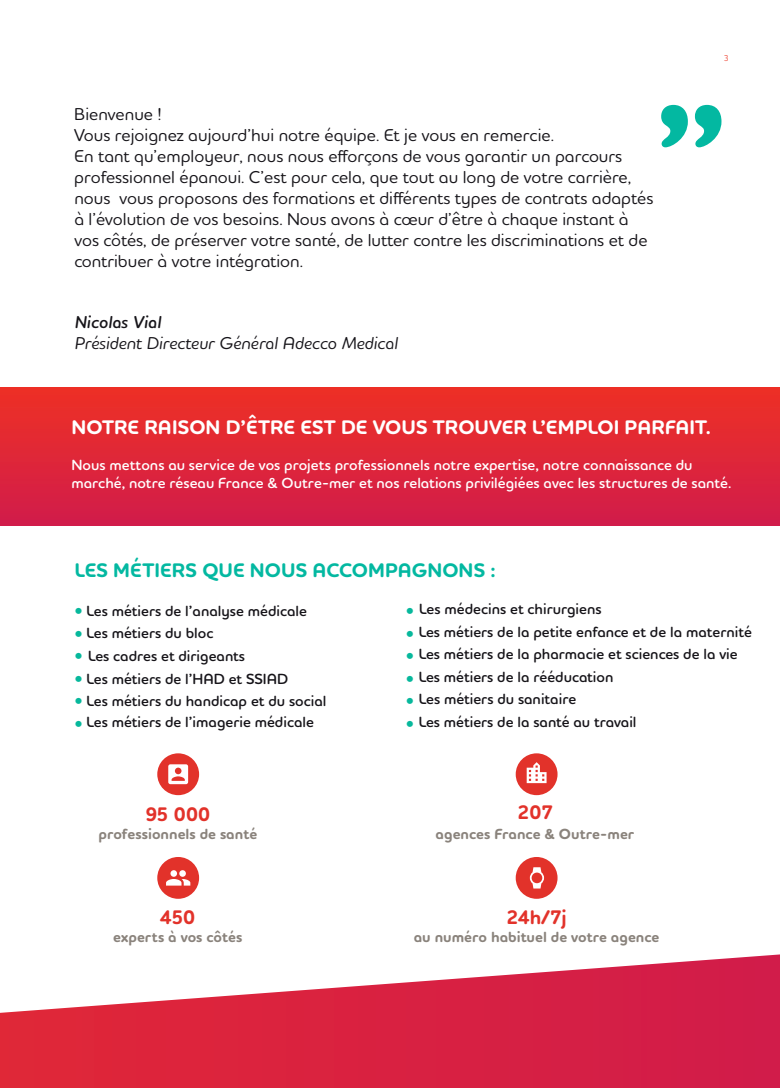
<style>
.page{position:relative;width:780px;height:1088px;background:#fff}
.page>*{position:absolute;margin:0;border:0;box-sizing:border-box;transform-origin:0 0}
.t1{font:700 150px "Houschka Head";color:#03b8a1}
.t2{font:700 20px "Houschka Head";letter-spacing:.005em;color:#fff}
.t3{font:700 20px "Houschka Head";letter-spacing:.005em;color:#03b8a1}
.t4{font:700 20px "Houschka Head";letter-spacing:-.01em;color:#e2322a}
.t5{font:500 17.5px/21px "Houschka Head";color:#161419}
.t6{font:italic 500 17.5px "Houschka Head";color:#161419}
.t7{font:italic 600 17.5px "Houschka Head";color:#161419}
.t8{font:600 15px/22.5px "Houschka Head";color:#161419}
.t9{font:600 15px/18px "Houschka Head";color:#fff}
.t10{font:700 15px "Houschka Head";color:#8a837c}
.t11{font:600 15px/22.5px "Houschka Head";color:#07b89c;text-align:justify}
.t12{font:500 8.75px "Houschka Head";color:#ef5040}
.s1{color:#07b89c}
</style>
<div class="page">
<div style="left:1px;top:387px;width:779px;height:138px;background:linear-gradient(to bottom,#ee3124,#d11c4a)"></div>
<svg style="left:0;top:954px;width:780px;height:134px"></svg>
<div style="left:157px;top:753px;width:42px;height:42px;background:#e2322a;border-radius:50%"></div>
<div style="left:515px;top:753px;width:42px;height:42px;background:#e2322a;border-radius:50%"></div>
<svg style="left:168px;top:764px;width:20px;height:20px"></svg>
<div style="left:157px;top:857px;width:42px;height:42px;background:#e2322a;border-radius:50%"></div>
<div style="left:515px;top:857px;width:42px;height:42px;background:#e2322a;border-radius:50%"></div>
<svg style="left:526px;top:762px;width:20px;height:21px"></svg>
<svg style="left:166px;top:870px;width:24px;height:15px"></svg>
<svg style="left:530px;top:867px;width:14px;height:21px"></svg>
<p class="t12" style="left:723px;top:52px;width:7px">3</p>
<p class="t5" style="left:74px;top:103px;width:580px">Bienvenue !<br>Vous rejoignez aujourd’hui notre équipe. Et je vous en remercie.<br>En tant qu’employeur, nous nous efforçons de vous garantir un parcours professionnel épanoui. C’est pour cela, que tout au long de votre carrière, nous vous proposons des formations et différents types de contrats adaptés à l’évolution de vos besoins. Nous avons à cœur d’être à chaque instant à vos côtés, de préserver votre santé, de lutter contre les discriminations et de contribuer à votre intégration.</p>
<h1 class="t1" style="left:653px;top:61px;width:77px">”</h1>
<p class="t7" style="left:75px;top:310px;width:88px">Nicolas Vial</p>
<p class="t6" style="left:75px;top:332px;width:325px">Président Directeur Général Adecco Medical</p>
<p class="t2" style="left:71px;top:414px;width:641px">NOTRE RAISON D’ÊTRE EST DE VOUS TROUVER L’EMPLOI PARFAIT.</p>
<p class="t9" style="left:71px;top:456px;width:661px">Nous mettons au service de vos projets professionnels notre expertise, notre connaissance du marché, notre réseau France &amp; Outre-mer et nos relations privilégiées avec les structures de santé.</p>
<p class="t3" style="left:75px;top:557px;width:422px">LES MÉTIERS QUE NOUS ACCOMPAGNONS :</p>
<p class="t8" style="left:419px;top:598px;width:184px">Les médecins et chirurgiens</p>
<p class="t8" style="left:75px;top:600px;width:234px"><span class="s1">•</span> Les métiers de l’analyse médicale</p>
<p class="t8" style="left:75px;top:621px;width:140px"><span class="s1">•</span> Les métiers du bloc</p>
<p class="t8" style="left:419px;top:620px;width:334px">Les métiers de la petite enfance et de la maternité</p>
<p class="t8" style="left:75px;top:645px;width:172px"><span class="s1">•</span> Les cadres et dirigeants</p>
<p class="t8" style="left:419px;top:643px;width:320px">Les métiers de la pharmacie et sciences de la vie</p>
<p class="t8" style="left:75px;top:667px;width:215px"><span class="s1">•</span> Les métiers de l’HAD et SSIAD</p>
<p class="t8" style="left:419px;top:665px;width:196px">Les métiers de la rééducation</p>
<p class="t8" style="left:75px;top:690px;width:253px"><span class="s1">•</span> Les métiers du handicap et du social <span class="s1">•</span></p>
<p class="t11" style="left:406px;top:600px;width:9px">•</p>
<p class="t11" style="left:406px;top:622px;width:9px">• • •</p>
<p class="t8" style="left:406px;top:688px;width:172px"><span class="s1">•</span> Les métiers du sanitaire</p>
<p class="t8" style="left:86px;top:710px;width:229px">Les métiers de l’imagerie médicale</p>
<p class="t8" style="left:419px;top:710px;width:219px">Les métiers de la santé au travail</p>
<p class="t11" style="left:406px;top:712px;width:9px">•</p>
<p class="t4" style="left:145px;top:801px;width:66px">95 000</p>
<p class="t10" style="left:98px;top:824px;width:160px">professionnels de santé</p>
<p class="t4" style="left:160px;top:904px;width:37px">450</p>
<p class="t10" style="left:113px;top:927px;width:130px">experts à vos côtés</p>
<p class="t4" style="left:517px;top:799px;width:38px">207</p>
<p class="t10" style="left:435px;top:824px;width:200px">agences France &amp; Outre-mer</p>
<p class="t4" style="left:506px;top:904px;width:62px">24h/7j</p>
<p class="t10" style="left:414px;top:927px;width:247px">au numéro habituel de votre agence</p>
</div>
